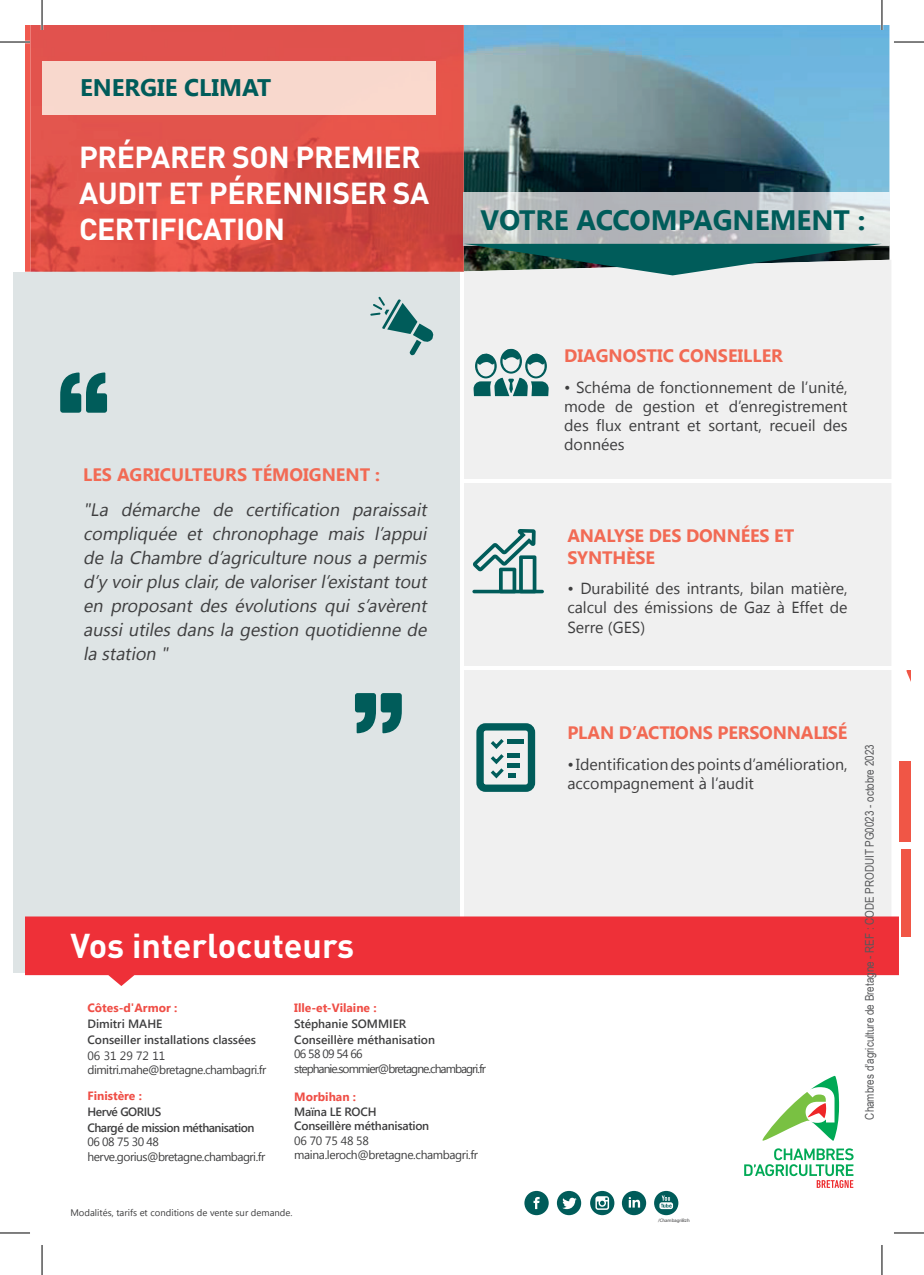
<style>
.page{position:relative;width:924px;height:1275px;background:#fff}
.page>*{position:absolute;margin:0;border:0;box-sizing:border-box;transform-origin:0 0}
.t1{font:700 34px "DIN Pro";color:#fff}
.t2{font:700 30px/36px "DIN Pro";letter-spacing:-.015em;color:#fff}
.t3{font:700 28px "Segoe UI";color:#005c5a}
.t4{font:700 24px "Segoe UI";color:#005c5a}
.t5{font:italic 18px/24px "Segoe UI";color:#3e3e3f;text-align:justify}
.t6{font:700 18px/21.6px "Segoe UI";letter-spacing:-.01em;color:#f26a54}
.t7{font:16px/19.2px "Segoe UI";color:#3e3e3f;text-align:justify}
.t8{font:12px/14.4px "Segoe UI";letter-spacing:-.04em;color:#3e3e3f}
.t9{font:600 12px/16px "Segoe UI";color:#3e3e3f}
.t10{font:12px "Arial Narrow";color:#57585a}
.t11{font:700 12px "Segoe UI";color:#ef4e46}
.t12{font:12px/14.4px "Segoe UI";letter-spacing:-.08em;color:#3e3e3f}
.t13{font:600 12px/16px "Segoe UI";letter-spacing:-.04em;color:#3e3e3f}
.t14{font:600 12px/14.4px "Segoe UI";letter-spacing:-.02em;color:#3e3e3f}
.t15{font:9.6px "Segoe UI";color:#3e3e3f}
.t16{font:4.8px "Myriad Pro";color:#3e3e3f}
</style>
<div class="page">
<img style="left:463px;top:25px;width:426px;height:235px">
<div style="left:464px;top:260px;width:427px;height:656px;background:#f0f0f0"></div>
<img style="left:31px;top:25px;width:432px;height:247px">
<div style="left:14px;top:272px;width:446px;height:700px;background:#dee4e5"></div>
<svg style="left:25px;top:916px;width:873px;height:70px;background:#f05057"></svg>
<div style="left:42px;top:61px;width:393px;height:53px;background:#f8d8cd"></div>
<img style="left:463px;top:192px;width:426px;height:53px">
<svg style="left:762px;top:1076px;width:76px;height:64px"></svg>
<svg style="left:744px;top:1148px;width:109px;height:40px"></svg>
<svg style="left:906px;top:670px;width:3px;height:7px"></svg>
<svg style="left:473px;top:349px;width:75px;height:47px"></svg>
<hr style="left:460px;top:479px;width:449px;height:4px;background:#fff">
<svg style="left:653px;top:1191px;width:25px;height:24px"></svg>
<svg style="left:659px;top:1195px;width:13px;height:14px"></svg>
<div style="left:556px;top:1191px;width:25px;height:24px;background:#005c5a;border-radius:50%"></div>
<svg style="left:562px;top:1197px;width:14px;height:12px"></svg>
<div style="left:524px;top:1191px;width:24px;height:24px;background:#005c5a;border-radius:50%"></div>
<svg style="left:533px;top:1197px;width:6px;height:12px"></svg>
<div style="left:621px;top:1191px;width:25px;height:24px;background:#005c5a;border-radius:50%"></div>
<svg style="left:628px;top:1197px;width:11px;height:10px"></svg>
<svg style="left:590px;top:1191px;width:24px;height:24px"></svg>
<svg style="left:595px;top:1196px;width:13px;height:13px"></svg>
<svg style="left:60px;top:372px;width:47px;height:41px"></svg>
<svg style="left:355px;top:693px;width:46px;height:40px"></svg>
<div style="left:898px;top:761px;width:11px;height:80px;background:#f05646"></div>
<div style="left:476px;top:723px;width:59px;height:69px;border:7px solid #005c5a;border-radius:5px"></div>
<hr style="left:507px;top:753px;width:13px;height:4px;background:#005c5a">
<hr style="left:507px;top:739px;width:16px;height:4px;background:#005c5a">
<hr style="left:507px;top:763px;width:13px;height:4px;background:#005c5a">
<svg style="left:487px;top:735px;width:28px;height:46px"></svg>
<svg style="left:463px;top:244px;width:418px;height:31px"></svg>
<svg style="left:370px;top:297px;width:64px;height:59px"></svg>
<div style="left:900px;top:848px;width:9px;height:88px;background:#f05646"></div>
<hr style="left:463px;top:666px;width:446px;height:3px;background:#fff">
<hr style="left:472px;top:590px;width:71px;height:3px;background:#005c5a;border-radius:2px">
<svg style="left:472px;top:529px;width:64px;height:64px"></svg>
<hr style="left:41px;top:0;width:2px;height:30px;background:#fff">
<hr style="left:880px;top:0;width:2px;height:30px;background:#fff">
<hr style="left:0;top:42px;width:30px;height:1px;background:#000">
<hr style="left:893px;top:42px;width:30px;height:1px;background:#000">
<hr style="left:0;top:1232px;width:30px;height:1px;background:#000">
<hr style="left:893px;top:1232px;width:30px;height:1px;background:#000">
<hr style="left:42px;top:0;width:1px;height:30px;background:#000">
<hr style="left:42px;top:1245px;width:1px;height:30px;background:#000">
<hr style="left:881px;top:0;width:1px;height:30px;background:#000">
<hr style="left:881px;top:1245px;width:1px;height:30px;background:#000">
<h3 class="t4" style="left:80px;top:71px;width:193px">ENERGIE CLIMAT</h3>
<h2 class="t2" style="left:79px;top:136px;width:351px">PRÉPARER SON PREMIER<br>AUDIT ET PÉRENNISER SA<br>CERTIFICATION</h2>
<p class="t6" style="left:83px;top:462px;width:298px">LES AGRICULTEURS TÉMOIGNENT :</p>
<p class="t5" style="left:83px;top:497px;width:349px">"La démarche de certification paraissait compliquée et chronophage mais l’appui de la Chambre d’agriculture nous a permis d’y voirplusclair,de valoriserl’existanttout en proposant des évolutions qui s’avèrent aussi utiles dans la gestion quotidienne de la station "</p>
<h3 class="t3" style="left:480px;top:200px;width:386px">VOTRE ACCOMPAGNEMENT :</h3>
<p class="t6" style="left:564px;top:344px;width:220px">DIAGNOSTIC CONSEILLER</p>
<p class="t7" style="left:564px;top:376px;width:285px">• Schéma de fonctionnement de l’unité, mode de gestion et d’enregistrement des flux entrant et sortant, recueil des données</p>
<p class="t6" style="left:567px;top:524px;width:228px">ANALYSE DES DONNÉES ET<br>SYNTHÈSE</p>
<p class="t7" style="left:567px;top:578px;width:282px">• Durabilité des intrants, bilan matière, calcul des émissions de Gaz à Effet de Serre (GES)</p>
<h1 class="t1" style="left:70px;top:917px;width:285px">Vos interlocuteurs</h1>
<p class="t11" style="left:87px;top:999px;width:91px">Côtes-d'Armor :</p>
<p class="t9" style="left:87px;top:1014px;width:170px">Dimitri MAHE<br>Conseiller installations classées</p>
<p class="t8" style="left:87px;top:1047px;width:180px">06 31 29 72 11 dimitri.mahe@bretagne.chambagri.fr</p>
<p class="t11" style="left:87px;top:1087px;width:56px">Finistère :</p>
<p class="t13" style="left:87px;top:1102px;width:168px">Hervé GORIUS<br>Chargé de mission méthanisation</p>
<p class="t8" style="left:87px;top:1134px;width:179px">06 08 75 30 48 herve.gorius@bretagne.chambagri.fr</p>
<p class="t11" style="left:294px;top:999px;width:84px">Ille-et-Vilaine :</p>
<p class="t9" style="left:294px;top:1014px;width:142px">Stéphanie SOMMIER<br>Conseillère méthanisation</p>
<p class="t12" style="left:294px;top:1046px;width:193px">06 58 09 54 66 stephanie.sommier@bretagne.chambagri.fr</p>
<p class="t11" style="left:294px;top:1088px;width:63px">Morbihan :</p>
<p class="t14" style="left:294px;top:1103px;width:136px">Maïna LE ROCH<br>Conseillère méthanisation</p>
<p class="t8" style="left:294px;top:1132px;width:185px">06 70 75 48 58 maina.leroch@bretagne.chambagri.fr</p>
<p class="t15" style="left:70px;top:1206px;width:223px">Modalités, tarifs et conditions de vente sur demande.</p>
<p class="t6" style="left:567px;top:721px;width:281px">PLAN D’ACTIONS PERSONNALISÉ</p>
<p class="t7" style="left:567px;top:754px;width:282px">• Identification des points d’amélioration, accompagnement à l’audit</p>
<p class="t10" style="left:860px;top:1119px;width:377px;rotate:-90deg">Chambres d’agriculture de Bretagne - REF : CODE PRODUIT PG0023 - octobre 2023</p>
<p class="t16" style="left:657px;top:1217px;width:33px">/ChambagriBzh</p>
</div>
